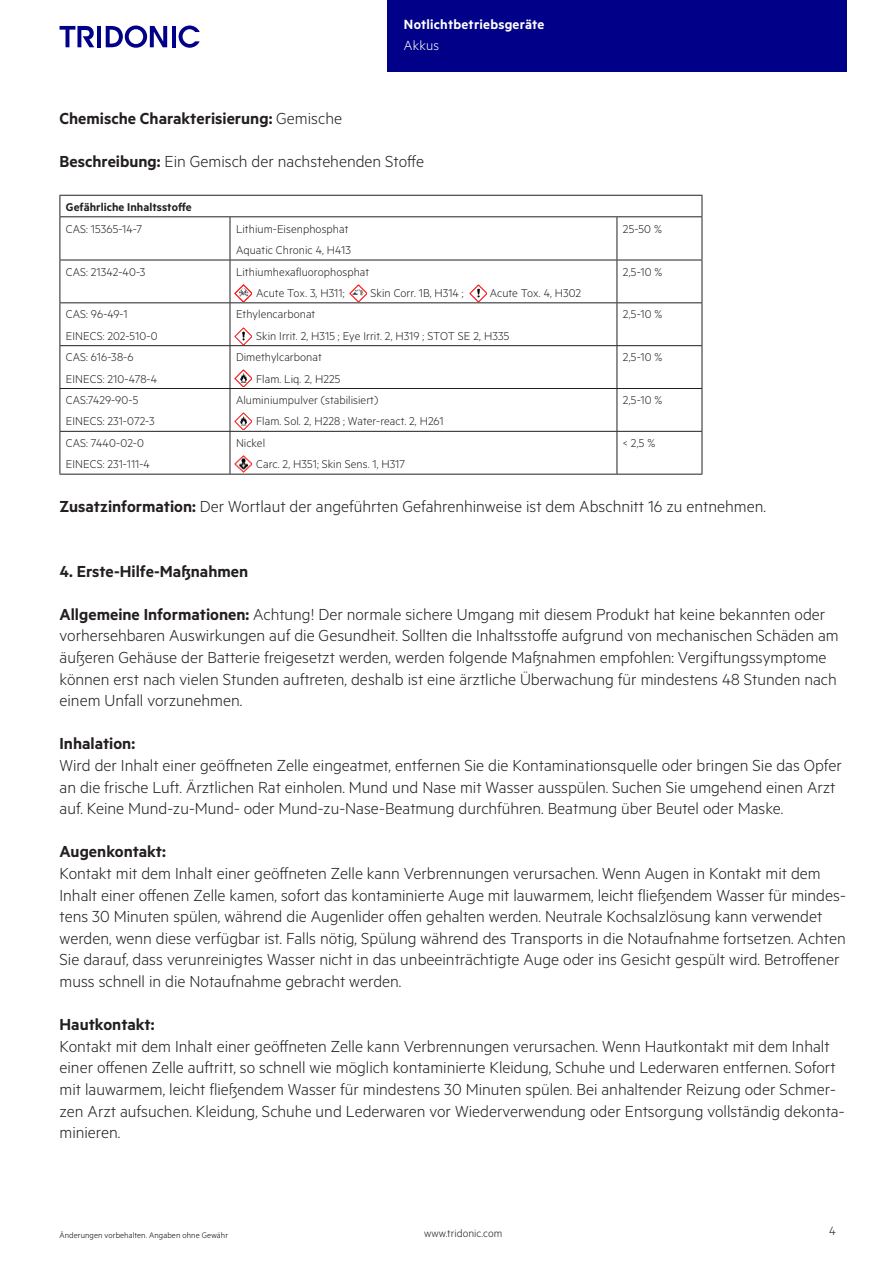
<style>
.page{position:relative;width:893px;height:1263px;background:#fff}
.page>*{position:absolute;margin:0;border:0;box-sizing:border-box;transform-origin:0 0}
.t1{font:18px/21.6px "Tridonic Metric Print Light";color:#231f20}
.t2{font:18px "Tridonic Metric Print Semi";color:#231f20}
.t3{font:15px "Tridonic Metric Print Semi";letter-spacing:.015em;color:#fff}
.t4{font:15px "Tridonic Metric Print Light";letter-spacing:.015em;color:#fff}
.t5{font:13.5px "Tridonic Metric Print Light";color:#231f20}
.t6{font:12.75px/21.3px "Tridonic Metric Print Light";letter-spacing:.005em;color:#231f20}
.t7{font:12.75px "Tridonic Metric Print Semi";letter-spacing:.005em;color:#231f20}
.t8{font:12px "Tridonic Metric Print Light";letter-spacing:.005em;color:#231f20}
.t9{font:9px "Tridonic Metric Print Light";letter-spacing:.01em;color:#000}
.s1{font-family:"Tridonic Metric Print Light"}
.s2{font-family:"Tridonic Metric Print Semi"}
</style>
<div class="page">
<div style="left:387px;top:0;width:459px;height:72px;background:#008"></div>
<hr style="left:97px;top:26px;width:4px;height:21px;background:#008">
<svg style="left:106px;top:26px;width:61px;height:22px"></svg>
<hr style="left:172px;top:26px;width:3px;height:21px;background:#008">
<svg style="left:179px;top:26px;width:21px;height:22px"></svg>
<svg style="left:60px;top:26px;width:34px;height:21px"></svg>
<hr style="left:60px;top:195px;width:170px;height:1px;background:#231f20">
<svg style="left:60px;top:196px;width:1px;height:20px"></svg>
<hr style="left:230px;top:195px;width:387px;height:1px;background:#231f20">
<hr style="left:617px;top:195px;width:85px;height:1px;background:#231f20">
<svg style="left:702px;top:196px;width:1px;height:20px"></svg>
<hr style="left:60px;top:216px;width:170px;height:1px;background:#231f20">
<hr style="left:230px;top:216px;width:387px;height:1px;background:#231f20">
<hr style="left:617px;top:216px;width:85px;height:1px;background:#231f20">
<hr style="left:60px;top:217px;width:1px;height:43px;background:#231f20">
<hr style="left:230px;top:217px;width:1px;height:43px;background:#231f20">
<hr style="left:617px;top:217px;width:1px;height:43px;background:#231f20">
<hr style="left:702px;top:217px;width:1px;height:43px;background:#231f20">
<hr style="left:60px;top:260px;width:170px;height:1px;background:#231f20">
<hr style="left:60px;top:260px;width:1px;height:42px;background:#231f20">
<hr style="left:230px;top:260px;width:387px;height:1px;background:#231f20">
<hr style="left:230px;top:260px;width:1px;height:42px;background:#231f20">
<hr style="left:617px;top:260px;width:85px;height:1px;background:#231f20">
<hr style="left:617px;top:260px;width:1px;height:42px;background:#231f20">
<hr style="left:702px;top:260px;width:1px;height:42px;background:#231f20">
<hr style="left:60px;top:302px;width:170px;height:1px;background:#231f20">
<hr style="left:60px;top:303px;width:1px;height:42px;background:#231f20">
<hr style="left:230px;top:302px;width:387px;height:1px;background:#231f20">
<hr style="left:230px;top:303px;width:1px;height:42px;background:#231f20">
<hr style="left:617px;top:302px;width:85px;height:1px;background:#231f20">
<hr style="left:617px;top:303px;width:1px;height:42px;background:#231f20">
<hr style="left:702px;top:303px;width:1px;height:42px;background:#231f20">
<hr style="left:60px;top:345px;width:170px;height:1px;background:#231f20">
<hr style="left:60px;top:346px;width:1px;height:42px;background:#231f20">
<hr style="left:230px;top:345px;width:387px;height:1px;background:#231f20">
<hr style="left:230px;top:346px;width:1px;height:42px;background:#231f20">
<hr style="left:617px;top:345px;width:85px;height:1px;background:#231f20">
<hr style="left:617px;top:346px;width:1px;height:42px;background:#231f20">
<hr style="left:702px;top:346px;width:1px;height:42px;background:#231f20">
<hr style="left:60px;top:388px;width:170px;height:1px;background:#231f20">
<hr style="left:60px;top:389px;width:1px;height:42px;background:#231f20">
<hr style="left:230px;top:388px;width:387px;height:1px;background:#231f20">
<hr style="left:230px;top:389px;width:1px;height:42px;background:#231f20">
<hr style="left:617px;top:388px;width:85px;height:1px;background:#231f20">
<hr style="left:617px;top:389px;width:1px;height:42px;background:#231f20">
<hr style="left:702px;top:389px;width:1px;height:42px;background:#231f20">
<hr style="left:60px;top:431px;width:170px;height:1px;background:#231f20">
<hr style="left:60px;top:432px;width:1px;height:42px;background:#231f20">
<hr style="left:230px;top:431px;width:387px;height:1px;background:#231f20">
<hr style="left:230px;top:432px;width:1px;height:42px;background:#231f20">
<hr style="left:617px;top:431px;width:85px;height:1px;background:#231f20">
<hr style="left:617px;top:432px;width:1px;height:42px;background:#231f20">
<hr style="left:702px;top:432px;width:1px;height:42px;background:#231f20">
<hr style="left:60px;top:474px;width:170px;height:1px;background:#231f20">
<hr style="left:230px;top:474px;width:387px;height:1px;background:#231f20">
<hr style="left:617px;top:474px;width:85px;height:1px;background:#231f20">
<img style="left:235px;top:285px;width:17px;height:17px">
<img style="left:349px;top:285px;width:17px;height:17px">
<img style="left:469px;top:285px;width:17px;height:17px">
<img style="left:235px;top:327px;width:17px;height:17px">
<img style="left:235px;top:370px;width:17px;height:17px">
<img style="left:235px;top:412px;width:17px;height:17px">
<img style="left:235px;top:455px;width:17px;height:17px">
<p class="t3" style="left:404px;top:15px;width:142px">Notlichtbetriebsgeräte</p>
<p class="t4" style="left:404px;top:37px;width:37px">Akkus</p>
<p class="t2" style="left:60px;top:108px;width:284px">Chemische Charakterisierung: <span class="s1">Gemische</span></p>
<p class="t1" style="left:60px;top:150px;width:366px"><span class="s2">Beschreibung:</span> Ein Gemisch der nachstehenden Stoffe</p>
<p class="t7" style="left:66px;top:199px;width:127px">Gefährliche Inhaltsstoffe</p>
<p class="t6" style="left:66px;top:218px;width:78px">CAS: 15365-14-7</p>
<p class="t6" style="left:236px;top:218px;width:117px">Lithium-Eisenphosphat<br>Aquatic Chronic 4, H413</p>
<p class="t6" style="left:623px;top:218px;width:41px">25-50 %</p>
<p class="t6" style="left:66px;top:261px;width:81px">CAS: 21342-40-3</p>
<p class="t6" style="left:236px;top:261px;width:135px;text-align:center">Lithiumhexafluorophosphat<br>Acute Tox. 3, H311;</p>
<p class="t6" style="left:623px;top:261px;width:41px">2,5-10 %</p>
<p class="t6" style="left:371px;top:282px;width:95px">Skin Corr. 1B, H314 ;</p>
<p class="t6" style="left:490px;top:282px;width:93px">Acute Tox. 4, H302</p>
<p class="t6" style="left:66px;top:303px;width:93px">CAS: 96-49-1<br>EINECS: 202-510-0</p>
<p class="t6" style="left:256px;top:303px;width:255px;text-indent:-20px">Ethylencarbonat<br>Skin Irrit. 2, H315 ; Eye Irrit. 2, H319 ; STOT SE 2, H335</p>
<p class="t6" style="left:623px;top:303px;width:41px">2,5-10 %</p>
<p class="t6" style="left:66px;top:346px;width:93px">CAS: 616-38-6<br>EINECS: 210-478-4</p>
<p class="t6" style="left:256px;top:346px;width:86px;text-indent:-20px">Dimethylcarbonat<br>Flam. Liq. 2, H225</p>
<p class="t6" style="left:623px;top:346px;width:41px">2,5-10 %</p>
<p class="t6" style="left:66px;top:389px;width:90px">CAS:7429-90-5<br>EINECS: 231-072-3</p>
<p class="t6" style="left:256px;top:389px;width:189px;text-indent:-20px">Aluminiumpulver (stabilisiert)<br>Flam. Sol. 2, H228 ; Water-react. 2, H261</p>
<p class="t6" style="left:623px;top:389px;width:41px">2,5-10 %</p>
<p class="t6" style="left:66px;top:432px;width:86px">CAS: 7440-02-0<br>EINECS: 231-111-4</p>
<p class="t6" style="left:256px;top:432px;width:150px;text-indent:-20px">Nickel<br>Carc. 2, H351; Skin Sens. 1, H317</p>
<p class="t6" style="left:623px;top:432px;width:34px">&lt; 2,5 %</p>
<p class="t1" style="left:60px;top:495px;width:708px"><span class="s2">Zusatzinformation:</span> Der Wortlaut der angeführten Gefahrenhinweise ist dem Abschnitt 16 zu entnehmen.</p>
<p class="t2" style="left:60px;top:560px;width:190px">4. Erste-Hilfe-Maßnahmen</p>
<p class="t1" style="left:60px;top:603px;width:781px"><span class="s2">Allgemeine Informationen:</span> Achtung! Der normale sichere Umgang mit diesem Produkt hat keine bekannten oder vorhersehbaren Auswirkungen auf die Gesundheit. Sollten die Inhaltsstoffe aufgrund von mechanischen Schäden am äußeren Gehäuse der Batterie freigesetzt werden, werden folgende Maßnahmen empfohlen: Vergiftungssymptome können erst nach vielen Stunden auftreten, deshalb ist eine ärztliche Überwachung für mindestens 48 Stunden nach einem Unfall vorzunehmen.</p>
<p class="t2" style="left:60px;top:733px;width:77px">Inhalation:</p>
<p class="t1" style="left:60px;top:754px;width:784px">Wird der Inhalt einer geöffneten Zelle eingeatmet, entfernen Sie die Kontaminationsquelle oder bringen Sie das Opfer an die frische Luft. Ärztlichen Rat einholen. Mund und Nase mit Wasser ausspülen. Suchen Sie umgehend einen Arzt auf. Keine Mund-zu-Mund- oder Mund-zu-Nase-Beatmung durchführen. Beatmung über Beutel oder Maske.</p>
<p class="t2" style="left:60px;top:841px;width:108px">Augenkontakt:</p>
<p class="t1" style="left:60px;top:862px;width:788px">Kontakt mit dem Inhalt einer geöffneten Zelle kann Verbrennungen verursachen. Wenn Augen in Kontakt mit dem Inhalt einer offenen Zelle kamen, sofort das kontaminierte Auge mit lauwarmem, leicht fließendem Wasser für mindes&shy;tens 30 Minuten spülen, während die Augenlider offen gehalten werden. Neutrale Kochsalzlösung kann verwendet werden, wenn diese verfügbar ist. Falls nötig, Spülung während des Transports in die Notaufnahme fortsetzen. Achten Sie darauf, dass verunreinigtes Wasser nicht in das unbeeinträchtigte Auge oder ins Gesicht gespült wird. Betroffener muss schnell in die Notaufnahme gebracht werden.</p>
<p class="t2" style="left:60px;top:1014px;width:96px">Hautkontakt:</p>
<p class="t1" style="left:60px;top:1035px;width:786px">Kontakt mit dem Inhalt einer geöffneten Zelle kann Verbrennungen verursachen. Wenn Hautkontakt mit dem Inhalt einer offenen Zelle auftritt, so schnell wie möglich kontaminierte Kleidung, Schuhe und Lederwaren entfernen. Sofort mit lauwarmem, leicht fließendem Wasser für mindestens 30 Minuten spülen. Bei anhaltender Reizung oder Schmer&shy;zen Arzt aufsuchen. Kleidung, Schuhe und Lederwaren vor Wiederverwendung oder Entsorgung vollständig dekonta&shy;minieren.</p>
<p class="t9" style="left:60px;top:1229px;width:170px">Änderungen vorbehalten. Angaben ohne Gewähr</p>
<p class="t8" style="left:424px;top:1227px;width:80px">www.tridonic.com</p>
<p class="t5" style="left:829px;top:1223px;width:8px">4</p>
</div>
